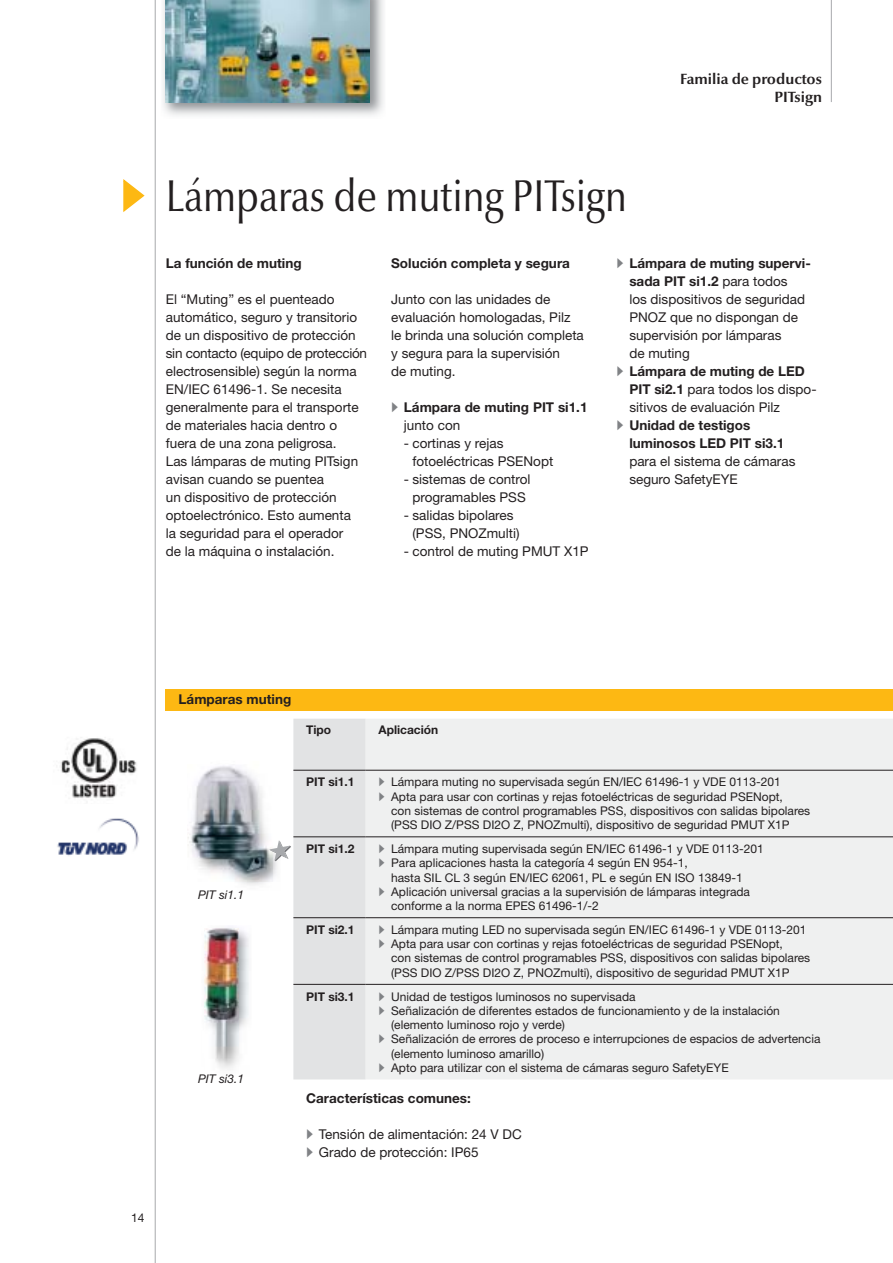
<style>
.page{position:relative;width:893px;height:1263px;background:#fff}
.page>*{position:absolute;margin:0;border:0;box-sizing:border-box;transform-origin:0 0}
.t1{font:45px "Optima Nova LT Pro";color:#231f20;scale:.85 1}
.t2{font:700 15px/18px "Optima Nova LT Pro";color:#231f20;text-align:right}
.t3{font:13.5px/18px "Helvetica Neue LT Pro";color:#231f20}
.t4{font:700 13.5px/18px "Helvetica Neue LT Pro";color:#231f20}
.t5{font:12px/14.2px "Helvetica Neue LT Pro";color:#231f20}
.t6{font:700 12px "Helvetica Neue LT Pro";color:#231f20}
.t7{font:italic 12px "Helvetica Neue LT Pro";color:#231f20}
.s1{font-weight:400;color:#808285}
.s2{font-weight:400}
.s3{color:#808285}
.s4{font-weight:700}
</style>
<div class="page">
<img style="left:163px;top:0;width:221px;height:116px">
<img style="left:166px;top:0;width:204px;height:102px">
<svg style="left:123px;top:179px;width:22px;height:33px"></svg>
<img style="left:237px;top:861px;width:40px;height:24px">
<img style="left:188px;top:766px;width:84px;height:115px">
<img style="left:227px;top:927px;width:22px;height:129px">
<img style="left:204px;top:928px;width:34px;height:141px">
<img style="left:57px;top:818px;width:82px;height:38px">
<img style="left:60px;top:738px;width:77px;height:60px">
<div style="left:166px;top:689px;width:727px;height:21px;background:#fdb813"></div>
<hr style="left:831px;top:0;width:1px;height:102px;background:#a7a9ac">
<hr style="left:155px;top:0;width:1px;height:1262px;background:#a7a9ac">
<div style="left:293px;top:719px;width:73px;height:360px;background:#e2e3e4"></div>
<div style="left:366px;top:719px;width:527px;height:360px;background:#eff0f0"></div>
<hr style="left:293px;top:770px;width:73px;height:1px;background:#231f20">
<hr style="left:293px;top:836px;width:73px;height:1px;background:#231f20">
<hr style="left:366px;top:836px;width:527px;height:1px;background:#231f20">
<hr style="left:366px;top:770px;width:527px;height:1px;background:#231f20">
<hr style="left:293px;top:917px;width:73px;height:1px;background:#231f20">
<hr style="left:366px;top:917px;width:527px;height:1px;background:#231f20">
<hr style="left:293px;top:984px;width:73px;height:1px;background:#231f20">
<hr style="left:366px;top:984px;width:527px;height:1px;background:#231f20">
<svg style="left:269px;top:840px;width:22px;height:21px"></svg>
<p class="t2" style="left:680px;top:71px;width:143px">Familia de productos<br>PITsign</p>
<h1 class="t1" style="left:166px;top:178px;width:544px">Lámparas de muting PITsign</h1>
<p class="t4" style="left:166px;top:255px;width:137px">La función de muting</p>
<p class="t3" style="left:166px;top:291px;width:203px">El “Muting” es el puenteado automático, seguro y transitorio de un dispositivo de protección sin contacto (equipo de protección electrosensible) según la norma<br>EN/IEC 61496-1. Se necesita generalmente para el transporte de materiales hacia dentro o fuera de una zona peligrosa.<br>Las lámparas de muting PITsign avisan cuando se puentea<br>un dispositivo de protección optoelectrónico. Esto aumenta<br>la seguridad para el operador<br>de la máquina o instalación.</p>
<p class="t4" style="left:391px;top:255px;width:180px">Solución completa y segura</p>
<p class="t3" style="left:391px;top:291px;width:194px">Junto con las unidades de evaluación homologadas, Pilz le brinda una solución completa y segura para la supervisión<br>de muting.</p>
<p class="t4" style="left:404px;top:399px;width:185px;text-indent:-13px"><span class="s1">•</span> Lámpara de muting PIT si1.1 <span class="s2">junto con</span></p>
<p class="t3" style="left:412px;top:435px;width:142px;text-indent:-9px">- cortinas y rejas fotoeléctricas PSENopt</p>
<p class="t3" style="left:404px;top:471px;width:128px;text-align:center">- sistemas de control programables PSS</p>
<p class="t3" style="left:412px;top:507px;width:109px;text-indent:-9px">- salidas bipolares (PSS, PNOZmulti)</p>
<p class="t3" style="left:404px;top:543px;width:186px">- control de muting PMUT X1P</p>
<p class="t3" style="left:629px;top:255px;width:183px;text-indent:-13px"><span class="s3">•</span> <span class="s4">Lámpara de muting supervi&shy;sada PIT si1.2</span> para todos<br>los dispositivos de seguridad<br>PNOZ que no dispongan de supervisión por lámparas<br>de muting</p>
<p class="t3" style="left:629px;top:363px;width:189px;text-indent:-13px"><span class="s3">•</span> <span class="s4">Lámpara de muting de LED<br>PIT si2.1</span> para todos los dispo&shy;sitivos de evaluación Pilz</p>
<p class="t4" style="left:629px;top:417px;width:157px;text-indent:-13px"><span class="s1">•</span> Unidad de testigos luminosos LED PIT si3.1</p>
<p class="t3" style="left:629px;top:453px;width:168px">para el sistema de cámaras seguro SafetyEYE</p>
<p class="t5" style="left:131px;top:1212px;width:15px">14</p>
<p class="t4" style="left:179px;top:692px;width:114px">Lámparas muting</p>
<p class="t6" style="left:306px;top:726px;width:27px">Tipo</p>
<p class="t6" style="left:378px;top:726px;width:61px">Aplicación</p>
<p class="t7" style="left:198px;top:890px;width:48px">PIT si1.1</p>
<p class="t7" style="left:198px;top:1074px;width:48px">PIT si3.1</p>
<p class="t6" style="left:306px;top:778px;width:50px">PIT si1.1</p>
<p class="t5" style="left:378px;top:776px;width:404px"><span class="s3">•</span> Lámpara muting no supervisada según EN/IEC 61496-1 y VDE 0113-201</p>
<p class="t5" style="left:391px;top:790px;width:421px;text-indent:-13px"><span class="s3">•</span> Apta para usar con cortinas y rejas fotoeléctricas de seguridad PSENopt,<br>con sistemas de control programables PSS, dispositivos con salidas bipolares (PSS DIO Z/PSS DI2O Z, PNOZmulti), dispositivo de seguridad PMUT X1P</p>
<p class="t6" style="left:306px;top:844px;width:50px">PIT si1.2</p>
<p class="t5" style="left:378px;top:843px;width:387px"><span class="s3">•</span> Lámpara muting supervisada según EN/IEC 61496-1 y VDE 0113-201</p>
<p class="t5" style="left:391px;top:857px;width:353px;text-indent:-13px"><span class="s3">•</span> Para aplicaciones hasta la categoría 4 según EN 954-1,<br>hasta SIL CL 3 según EN/IEC 62061, PL e según EN ISO 13849-1</p>
<p class="t5" style="left:391px;top:885px;width:360px;text-indent:-13px"><span class="s3">•</span> Aplicación universal gracias a la supervisión de lámparas integrada conforme a la norma EPES 61496-1/-2</p>
<p class="t6" style="left:306px;top:925px;width:50px">PIT si2.1</p>
<p class="t5" style="left:378px;top:924px;width:430px"><span class="s3">•</span> Lámpara muting LED no supervisada según EN/IEC 61496-1 y VDE 0113-201</p>
<p class="t5" style="left:391px;top:938px;width:421px;text-indent:-13px"><span class="s3">•</span> Apta para usar con cortinas y rejas fotoeléctricas de seguridad PSENopt,<br>con sistemas de control programables PSS, dispositivos con salidas bipolares (PSS DIO Z/PSS DI2O Z, PNOZmulti), dispositivo de seguridad PMUT X1P</p>
<p class="t6" style="left:306px;top:992px;width:50px">PIT si3.1</p>
<p class="t5" style="left:378px;top:990px;width:259px"><span class="s3">•</span> Unidad de testigos luminosos no supervisada</p>
<p class="t5" style="left:391px;top:1004px;width:390px;text-indent:-13px"><span class="s3">•</span> Señalización de diferentes estados de funcionamiento y de la instalación (elemento luminoso rojo y verde)</p>
<p class="t5" style="left:391px;top:1033px;width:431px;text-indent:-13px"><span class="s3">•</span> Señalización de errores de proceso e interrupciones de espacios de advertencia (elemento luminoso amarillo)</p>
<p class="t5" style="left:378px;top:1061px;width:352px"><span class="s3">•</span> Apto para utilizar con el sistema de cámaras seguro SafetyEYE</p>
<p class="t4" style="left:306px;top:1090px;width:166px">Características comunes:</p>
<p class="t3" style="left:306px;top:1126px;width:217px"><span class="s3">•</span> Tensión de alimentación: 24 V DC</p>
<p class="t3" style="left:306px;top:1144px;width:174px"><span class="s3">•</span> Grado de protección: IP65</p>
</div>
